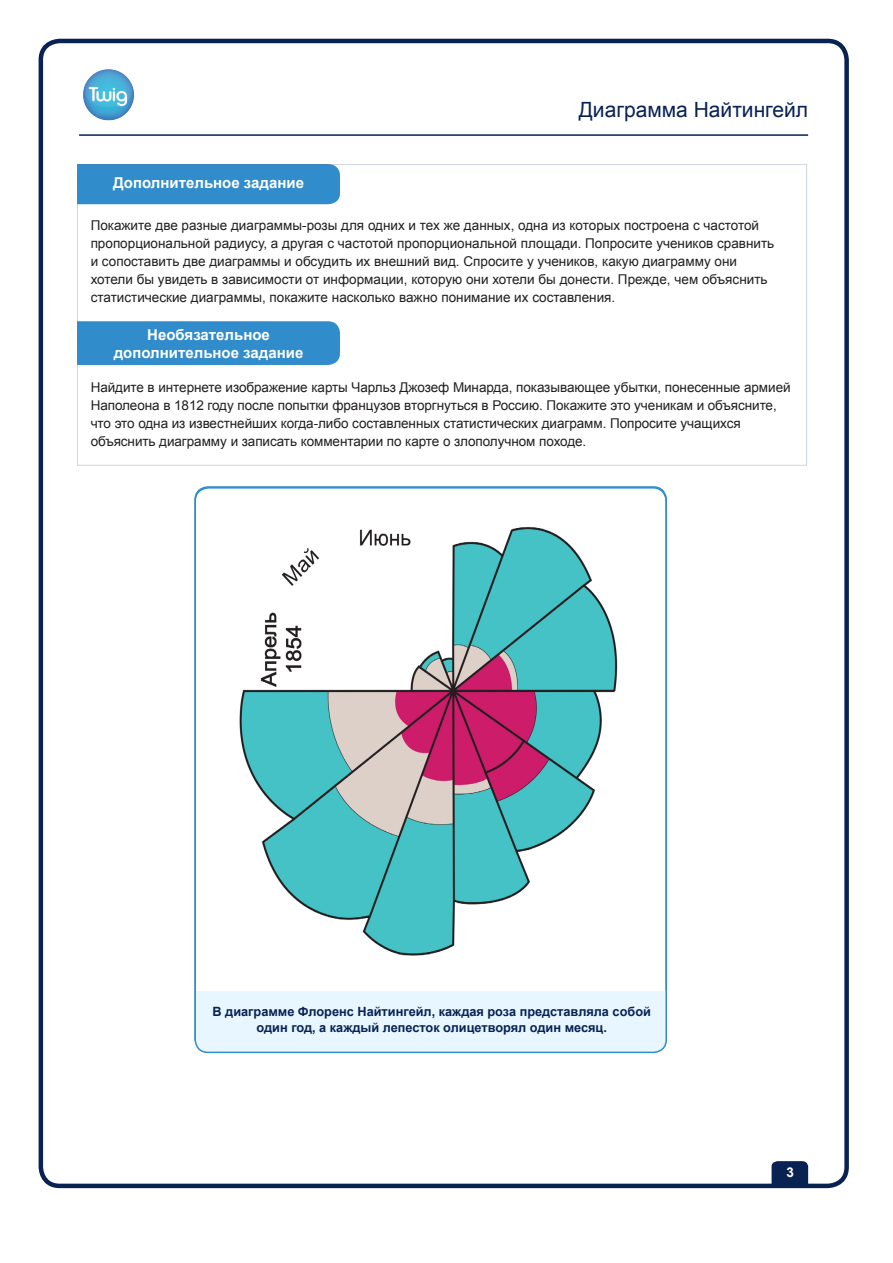
<style>
.page{position:relative;width:893px;height:1263px;background:#fff}
.page>*{position:absolute;margin:0;border:0;box-sizing:border-box;transform-origin:0 0}
.t1{font:21px "Arial";color:#092254}
.Subheads__in_blue_st{font:700 15px "Arial";color:#fff}
.Regular_paragraph{font:13.5px/18px "Arial";letter-spacing:-.005em;color:#231f20}
.t2{font:700 13.5px "Arial";color:#fff}
.image_captions{font:700 12.75px/16.5px "Arial";color:#092254;text-align:center}
</style>
<div class="page">
<div style="left:39px;top:39px;width:810px;height:1149px;border:4px solid #092254;border-radius:19px"></div>
<hr style="left:79px;top:134px;width:729px;height:2px;background:#092254">
<img style="left:83px;top:69px;width:51px;height:52px">
<svg style="left:772px;top:1161px;width:36px;height:25px"></svg>
<div style="left:79px;top:166px;width:261px;height:38px;background:#308ccb"></div>
<div style="left:79px;top:321px;width:261px;height:44px;background:#308ccb"></div>
<img style="left:239px;top:527px;width:379px;height:429px">
<div style="left:195px;top:991px;width:471px;height:61px;background:#e7f6ff"></div>
<div style="left:194px;top:486px;width:473px;height:567px;border:2px solid #308ccb;border-radius:13px"></div>
<p class="Subheads__in_blue_st" style="left:113px;top:172px;width:192px">Дополнительное задание</p>
<h1 class="t1" style="left:579px;top:95px;width:231px">Диаграмма Найтингейл</h1>
<p class="Regular_paragraph" style="left:91px;top:216px;width:685px">Покажите две разные диаграммы-розы для одних и тех же данных, одна из которых построена с частотой пропорциональной радиусу, а другая с частотой пропорциональной площади. Попросите учеников сравнить и сопоставить две диаграммы и обсудить их внешний вид. Спросите у учеников, какую диаграмму они хотели бы увидеть в зависимости от информации, которую они хотели бы донести. Прежде, чем объяснить статистические диаграммы, покажите насколько важно понимание их составления.</p>
<p class="Subheads__in_blue_st" style="left:147px;top:324px;width:124px">Необязательное</p>
<p class="Subheads__in_blue_st" style="left:114px;top:342px;width:191px">дополнительное задание</p>
<p class="Regular_paragraph" style="left:91px;top:378px;width:701px">Найдите в интернете изображение карты Чарльз Джозеф Минарда, показывающее убытки, понесенные армией Наполеона в 1812 году после попытки французов вторгнуться в Россию. Покажите это ученикам и объясните, что это одна из известнейших когда-либо составленных статистических диаграмм. Попросите учащихся объяснить диаграмму и записать комментарии по карте о злополучном походе.</p>
<p class="image_captions" style="left:212px;top:1003px;width:440px">В диаграмме Флоренс Найтингейл, каждая роза представляла собой один год, а каждый лепесток олицетворял один месяц.</p>
<p class="t2" style="left:786px;top:1163px;width:9px">3</p>
</div>
